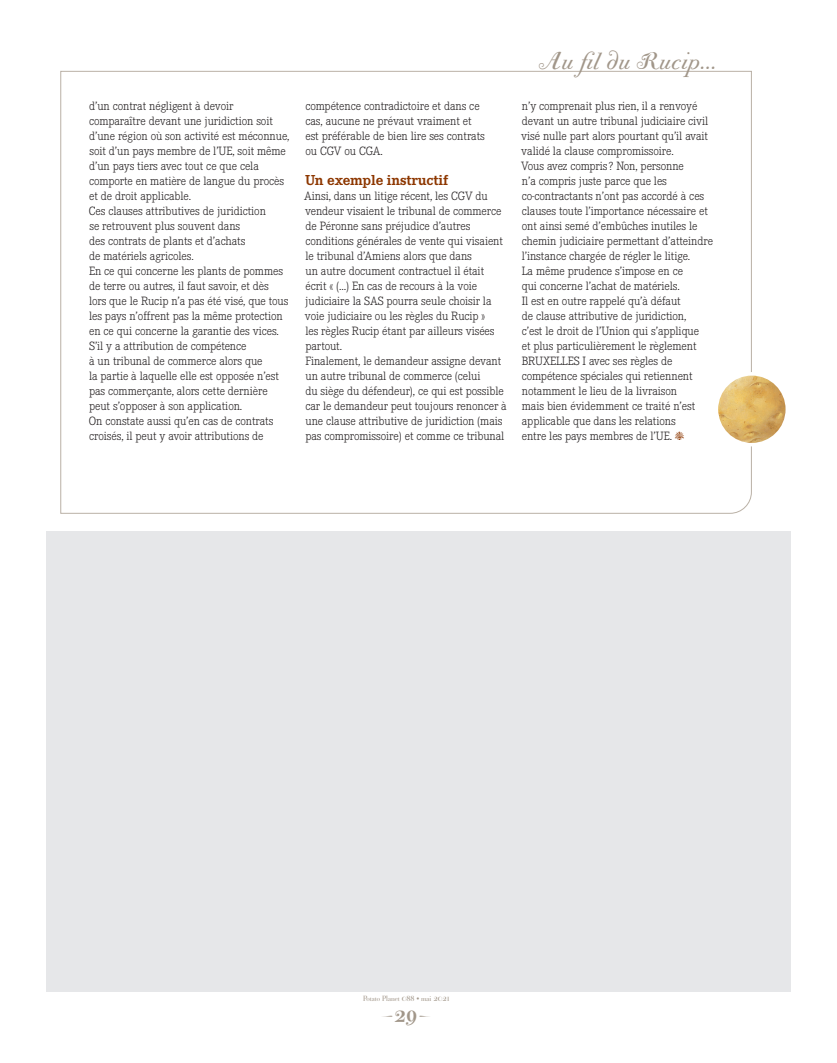
<style>
.page{position:relative;width:837px;height:1063px;background:#fff}
.page>*{position:absolute;margin:0;border:0;box-sizing:border-box;transform-origin:0 0}
.t1{font:22.5px "Bodoni Classic Chancery";letter-spacing:.01em;color:#a19689}
.t2{font:700 20px "Bodoni Classic Ad";color:#a19689}
.t3{font:700 15px "Corporate E";letter-spacing:-.01em;color:#8d3700}
.t4{font:300 12.5px/15px "Corporate E";letter-spacing:-.01em;color:#231f20}
.t5{font:7.5px "Bodoni Classic";letter-spacing:-.01em;color:#a19689}
</style>
<div class="page">
<svg style="left:60px;top:70px;width:692px;height:444px"></svg>
<img style="left:716px;top:374px;width:67px;height:71px">
<div style="left:714px;top:372px;width:74px;height:74px;border:4px solid #fff;border-radius:50%"></div>
<div style="left:46px;top:531px;width:744px;height:461px;background:#e6e7e9"></div>
<svg style="left:674px;top:432px;width:9px;height:8px"></svg>
<p class="t4" style="left:89px;top:99px;width:202px">d’un contrat négligent à devoir comparaître devant une juridiction soit d’une région où son activité est méconnue, soit d’un pays membre de l’UE, soit même d’un pays tiers avec tout ce que cela comporte en matière de langue du procès et de droit applicable.<br>Ces clauses attributives de juridiction<br>se retrouvent plus souvent dans<br>des contrats de plants et d’achats<br>de matériels agricoles.<br>En ce qui concerne les plants de pommes de terre ou autres, il faut savoir, et dès<br>lors que le Rucip n’a pas été visé, que tous les pays n’offrent pas la même protection en ce qui concerne la garantie des vices.<br>S’il y a attribution de compétence<br>à un tribunal de commerce alors que<br>la partie à laquelle elle est opposée n’est pas commerçante, alors cette dernière peut s’opposer à son application.<br>On constate aussi qu’en cas de contrats croisés, il peut y avoir attributions de</p>
<p class="t4" style="left:305px;top:99px;width:181px">compétence contradictoire et dans ce cas, aucune ne prévaut vraiment et est préférable de bien lire ses contrats ou CGV ou CGA.</p>
<p class="t3" style="left:305px;top:172px;width:144px">Un exemple instructif</p>
<p class="t4" style="left:304px;top:189px;width:204px">Ainsi, dans un litige récent, les CGV du vendeur visaient le tribunal de commerce de Péronne sans préjudice d’autres conditions générales de vente qui visaient le tribunal d’Amiens alors que dans<br>un autre document contractuel il était écrit « (…) En cas de recours à la voie judiciaire la SAS pourra seule choisir la voie judiciaire ou les règles du Rucip »<br>les règles Rucip étant par ailleurs visées partout.<br>Finalement, le demandeur assigne devant un autre tribunal de commerce (celui<br>du siège du défendeur), ce qui est possible car le demandeur peut toujours renoncer à une clause attributive de juridiction (mais pas compromissoire) et comme ce tribunal</p>
<h1 class="t1" style="left:538px;top:46px;width:179px">Au fil du Rucip…</h1>
<p class="t4" style="left:521px;top:99px;width:193px">n’y comprenait plus rien, il a renvoyé devant un autre tribunal judiciaire civil visé nulle part alors pourtant qu’il avait validé la clause compromissoire.<br>Vous avez compris? Non, personne<br>n’a compris juste parce que les co-contractants n’ont pas accordé à ces clauses toute l’importance nécessaire et ont ainsi semé d’embûches inutiles le chemin judiciaire permettant d’atteindre l’instance chargée de régler le litige.<br>La même prudence s’impose en ce<br>qui concerne l’achat de matériels.<br>Il est en outre rappelé qu’à défaut<br>de clause attributive de juridiction,<br>c’est le droit de l’Union qui s’applique<br>et plus particulièrement le règlement BRUXELLES I avec ses règles de compétence spéciales qui retiennent notamment le lieu de la livraison<br>mais bien évidemment ce traité n’est applicable que dans les relations<br>entre les pays membres de l’UE.</p>
<p class="t5" style="left:363px;top:994px;width:88px">Potato Planet 088 • mai 2021</p>
<h2 class="t2" style="left:381px;top:1003px;width:52px">✓ 29 ✔</h2>
</div>
